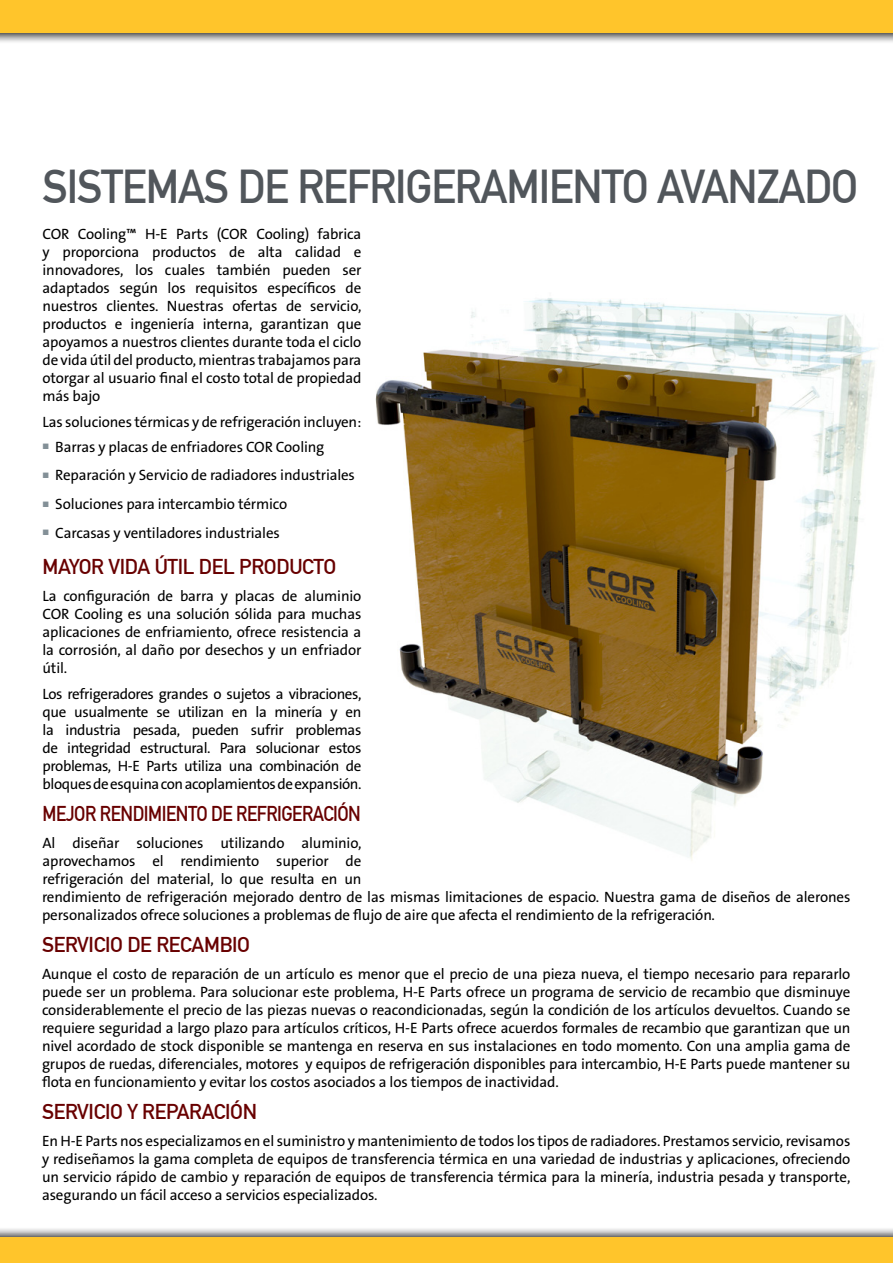
<style>
.page{position:relative;width:893px;height:1263px;background:#fff}
.page>*{position:absolute;margin:0;border:0;box-sizing:border-box;transform-origin:0 0}
.t1{font:46.5px "DIN Mittelschrift LTCYR";letter-spacing:-.025em;color:#51565b;scale:.95 1}
.t2{font:21px "DIN Mittelschrift LTCYR";letter-spacing:-.015em;color:#680000}
.t3{font:21px "DIN Mittelschrift LTCYR";letter-spacing:-.015em;color:#680000;scale:.88 1}
.t4{font:15px/18px "The Sans B W5 Plain";letter-spacing:-.01em;color:#000;text-align:justify}
</style>
<div class="page">
<div style="left:0;top:0;width:893px;height:44px;background:#000;opacity:.75"></div>
<div style="left:0;top:0;width:893px;height:33px;background:#ffc52b"></div>
<div style="left:0;top:1226px;width:893px;height:37px;background:#000;opacity:.75"></div>
<div style="left:0;top:1237px;width:893px;height:26px;background:#ffc52b"></div>
<img style="left:375px;top:298px;width:503px;height:562px">
<h1 class="t1" style="left:43px;top:160px;width:860px">SISTEMAS DE REFRIGERAMIENTO AVANZADO</h1>
<p class="t4" style="left:43px;top:225px;width:320px">COR Cooling™ H-E Parts (COR Cooling) fabrica y proporciona productos de alta calidad e innovadores, los cuales también pueden ser adaptados según los requisitos específicos de nuestros clientes. Nuestras ofertas de servicio, productos e ingeniería interna, garantizan que apoyamos a nuestros clientes durante toda el ciclo de vida útil del producto, mientras trabajamos para otorgar al usuario final el costo total de propiedad más bajo</p>
<p class="t4" style="left:55px;top:410px;width:308px;line-height:24.5px;text-indent:-13px">Las soluciones térmicas y de refrigeración incluyen:<br>Barras y placas de enfriadores COR Cooling</p>
<p class="t4" style="left:55px;top:461px;width:301px;line-height:28.7px;text-align:left">Reparación y Servicio de radiadores industriales<br>Soluciones para intercambio térmico<br>Carcasas y ventiladores industriales</p>
<h2 class="t2" style="left:43px;top:554px;width:295px">MAYOR VIDA ÚTIL DEL PRODUCTO</h2>
<p class="t4" style="left:43px;top:586px;width:320px">La configuración de barra y placas de aluminio COR Cooling es una solución sólida para muchas aplicaciones de enfriamiento, ofrece resistencia a la corrosión, al daño por desechos y un enfriador útil.</p>
<p class="t4" style="left:43px;top:685px;width:320px">Los refrigeradores grandes o sujetos a vibraciones, que usualmente se utilizan en la minería y en la industria pesada, pueden sufrir problemas de integridad estructural. Para solucionar estos problemas, H-E Parts utiliza una combinación de bloques de esquina con acoplamientos de expansión.</p>
<h2 class="t3" style="left:43px;top:802px;width:363px">MEJOR RENDIMIENTO DE REFRIGERACIÓN</h2>
<p class="t4" style="left:42px;top:834px;width:810px;text-align:left">Al diseñar soluciones utilizando aluminio,<br>aprovechamos el rendimiento superior de<br>refrigeración del material, lo que resulta en un<br>rendimiento de refrigeración mejorado dentro de las mismas limitaciones de espacio. Nuestra gama de diseños de alerones personalizados ofrece soluciones a problemas de flujo de aire que afecta el rendimiento de la refrigeración.</p>
<h2 class="t2" style="left:42px;top:932px;width:210px">SERVICIO DE RECAMBIO</h2>
<p class="t4" style="left:42px;top:965px;width:810px">Aunque el costo de reparación de un artículo es menor que el precio de una pieza nueva, el tiempo necesario para repararlo puede ser un problema. Para solucionar este problema, H-E Parts ofrece un programa de servicio de recambio que disminuye considerablemente el precio de las piezas nuevas o reacondicionadas, según la condición de los artículos devueltos. Cuando se requiere seguridad a largo plazo para artículos críticos, H-E Parts ofrece acuerdos formales de recambio que garantizan que un nivel acordado de stock disponible se mantenga en reserva en sus instalaciones en todo momento. Con una amplia gama de grupos de ruedas, diferenciales, motores y equipos de refrigeración disponibles para intercambio, H-E Parts puede mantener su flota en funcionamiento y evitar los costos asociados a los tiempos de inactividad.</p>
<h2 class="t2" style="left:42px;top:1099px;width:217px">SERVICIO Y REPARACIÓN</h2>
<p class="t4" style="left:42px;top:1131px;width:810px">En H-E Parts nos especializamos en el suministro y mantenimiento de todos los tipos de radiadores. Prestamos servicio, revisamos y rediseñamos la gama completa de equipos de transferencia térmica en una variedad de industrias y aplicaciones, ofreciendo un servicio rápido de cambio y reparación de equipos de transferencia térmica para la minería, industria pesada y transporte, asegurando un fácil acceso a servicios especializados.</p>
</div>
